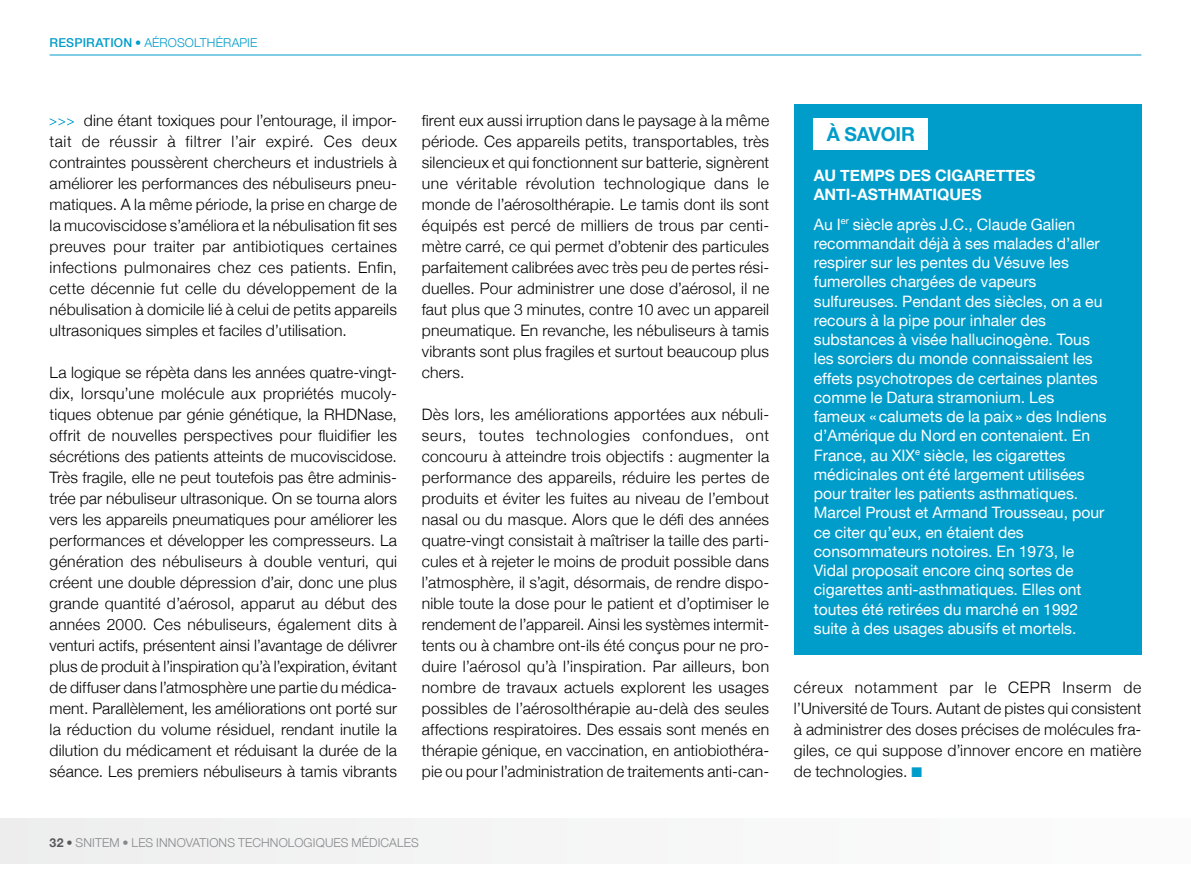
<style>
.page{position:relative;width:1191px;height:893px;background:#fff}
.page>*{position:absolute;margin:0;border:0;box-sizing:border-box;transform-origin:0 0}
.t1{font:700 19.25px "Helvetica Neue";letter-spacing:-.01em;color:#009cca}
.t2{font:300 15.75px/21px "Helvetica Neue";letter-spacing:.01em;color:#000;text-align:justify}
.t3{font:15.75px/19.2px "Helvetica Neue";color:#fff}
.t4{font:700 15.75px/19.2px "Helvetica Neue";color:#fff}
.t5{font:300 12.25px "Helvetica Neue";letter-spacing:.015em;color:#87888a}
.t6{font:300 12.25px "Helvetica Neue";letter-spacing:.01em;color:#009cca}
.s1{font-weight:500}
.s2{font-weight:700;color:#58585a}
.s3{color:#58585a}
.s4{font-style:inherit}
.s5{color:#009cca}
</style>
<div class="page">
<div style="left:0;top:819px;width:1191px;height:44px;background:#f6f6f6"></div>
<hr style="left:50px;top:55px;width:1091px;height:1px;background:#009cca">
<div style="left:794px;top:104px;width:347px;height:551px;background:#009cca"></div>
<div style="left:814px;top:118px;width:114px;height:31px;background:#fff"></div>
<svg style="left:50px;top:118px;width:24px;height:7px"></svg>
<p class="t6" style="left:50px;top:32px;width:209px"><span class="s1">RESPIRATION</span> • AÉROSOLTHÉRAPIE</p>
<p class="t2" style="left:50px;top:109px;width:349px;text-indent:34px">dine étant toxiques pour l’entourage, il impor&shy;tait de réussir à filtrer l’air expiré. Ces deux contraintes poussèrent chercheurs et industriels à améliorer les performances des nébuliseurs pneu&shy;matiques. A la même période, la prise en charge de la mucoviscidose s’améliora et la nébulisation fit ses preuves pour traiter par antibiotiques certaines infections pulmonaires chez ces patients. Enfin, cette décennie fut celle du développement de la nébulisation à domicile lié à celui de petits appareils ultrasoniques simples et faciles d’utilisation.</p>
<p class="t2" style="left:50px;top:361px;width:349px">La logique se répèta dans les années quatre-vingt&shy;dix, lorsqu’une molécule aux propriétés mucoly&shy;tiques obtenue par génie génétique, la RHDNase, offrit de nouvelles perspectives pour fluidifier les sécrétions des patients atteints de mucoviscidose.<br>Très fragile, elle ne peut toutefois pas être adminis&shy;trée par nébuliseur ultrasonique. On se tourna alors vers les appareils pneumatiques pour améliorer les performances et développer les compresseurs. La génération des nébuliseurs à double venturi, qui créent une double dépression d’air, donc une plus grande quantité d’aérosol, apparut au début des années 2000. Ces nébuliseurs, également dits à venturi actifs, présentent ainsi l’avantage de délivrer plus de produit à l’inspiration qu’à l’expiration, évitant de diffuser dans l’atmosphère une partie du médica&shy;ment. Parallèlement, les améliorations ont porté sur la réduction du volume résiduel, rendant inutile la dilution du médicament et réduisant la durée de la séance. Les premiers nébuliseurs à tamis vibrants</p>
<p class="t2" style="left:422px;top:109px;width:349px">firent eux aussi irruption dans le paysage à la même période. Ces appareils petits, transportables, très silencieux et qui fonctionnent sur batterie, signèrent une véritable révolution technologique dans le monde de l’aérosolthérapie. Le tamis dont ils sont équipés est percé de milliers de trous par centi&shy;mètre carré, ce qui permet d’obtenir des particules parfaitement calibrées avec très peu de pertes rési&shy;duelles. Pour administrer une dose d’aérosol, il ne faut plus que 3 minutes, contre 10 avec un appareil pneumatique. En revanche, les nébuliseurs à tamis vibrants sont plus fragiles et surtout beaucoup plus chers.</p>
<p class="t2" style="left:422px;top:403px;width:349px">Dès lors, les améliorations apportées aux nébuli&shy;seurs, toutes technologies confondues, ont concouru à atteindre trois objectifs : augmenter la performance des appareils, réduire les pertes de produits et éviter les fuites au niveau de l’embout nasal ou du masque. Alors que le défi des années quatre-vingt consistait à maîtriser la taille des parti&shy;cules et à rejeter le moins de produit possible dans l’atmosphère, il s’agit, désormais, de rendre dispo&shy;nible toute la dose pour le patient et d’optimiser le rendement de l’appareil. Ainsi les systèmes intermit&shy;tents ou à chambre ont-ils été conçus pour ne pro&shy;duire l’aérosol qu’à l’inspiration. Par ailleurs, bon nombre de travaux actuels explorent les usages possibles de l’aérosolthérapie au-delà des seules affections respiratoires. Des essais sont menés en thérapie génique, en vaccination, en antiobiothéra&shy;pie ou pour l’administration de traitements anti-can-</p>
<p class="t5" style="left:50px;top:833px;width:371px"><span class="s2">32</span> <span class="s3">•</span> SNITEM • LES INNOVATIONS TECHNOLOGIQUES MÉDICALES</p>
<p class="t1" style="left:827px;top:119px;width:90px">À SAVOIR</p>
<p class="t4" style="left:814px;top:166px;width:223px">AU TEMPS DES CIGARETTES<br>ANTI-ASTHMATIQUES</p>
<p class="t3" style="left:814px;top:215px;width:294px">Au I<sup>er</sup> siècle après J.C., Claude Galien recommandait déjà à ses malades d’aller respirer sur les pentes du Vésuve les fumerolles chargées de vapeurs sulfureuses. Pendant des siècles, on a eu recours à la pipe pour inhaler des substances à visée hallucinogène. Tous les sorciers du monde connaissaient les effets psychotropes de certaines plantes comme le Datura stramonium. Les fameux « calumets de la paix » des Indiens d’Amérique du Nord en contenaient. En France, au <span class="s4">XIX</span><sup>e</sup> siècle, les cigarettes médicinales ont été largement utilisées pour traiter les patients asthmatiques.<br>Marcel Proust et Armand Trousseau, pour ce citer qu’eux, en étaient des consommateurs notoires. En 1973, le Vidal proposait encore cinq sortes de cigarettes anti-asthmatiques. Elles ont toutes été retirées du marché en 1992 suite à des usages abusifs et mortels.</p>
<p class="t2" style="left:794px;top:676px;width:349px">céreux notamment par le CEPR Inserm de l’Université de Tours. Autant de pistes qui consistent à administrer des doses précises de molécules fra&shy;giles, ce qui suppose d’innover encore en matière de technologies. <span class="s5">■</span></p>
</div>
